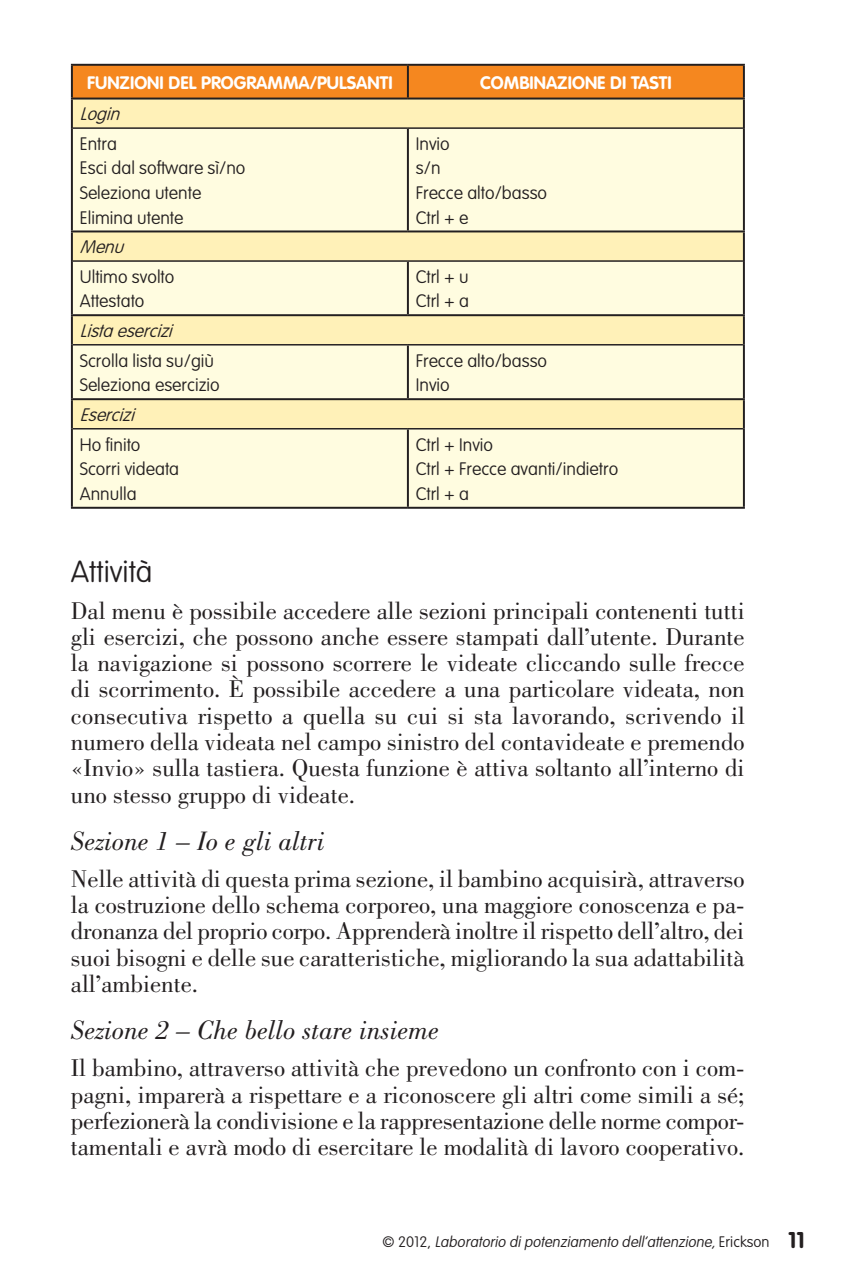
<style>
.page{position:relative;width:851px;height:1276px;background:#fff}
.page>*{position:absolute;margin:0;border:0;box-sizing:border-box;transform-origin:0 0}
.t1{font:100 30px "VAG Rounded Std";color:#231f20}
.t2{font:italic 27.5px "Bodoni Std";color:#231f20}
.t3{font:25px/26.2px "Bodoni Std";color:#231f20;text-align:justify}
.t4{font:100 17.75px/24.5px "VAG Rounded Std";color:#231f20}
.t5{font:100 17.75px/24.5px "VAG Rounded";color:#231f20}
.t6{font:700 17.75px "VAG Rounded Std";color:#fff}
.t7{font:italic 100 17.75px "VAG Rounded Std";color:#231f20}
.t8{font:italic 100 15px "VAG Rounded Std";color:#231f20}
.s1{font-style:normal}
.s2{font-weight:700;font-style:normal;font-size:22.5px}
</style>
<div class="page">
<div style="left:73px;top:66px;width:669px;height:32px;background:#f5871f"></div>
<div style="left:73px;top:100px;width:669px;height:27px;background:#fff1b8"></div>
<svg style="left:73px;top:129px;width:669px;height:378px;background:#fdf8d5"></svg>
<hr style="left:71px;top:64px;width:337px;height:2px;background:#231f20">
<hr style="left:71px;top:66px;width:2px;height:32px;background:#231f20">
<hr style="left:408px;top:64px;width:336px;height:2px;background:#231f20">
<hr style="left:407px;top:66px;width:2px;height:32px;background:#231f20">
<hr style="left:742px;top:66px;width:2px;height:32px;background:#231f20">
<hr style="left:71px;top:98px;width:337px;height:2px;background:#231f20">
<hr style="left:408px;top:98px;width:336px;height:2px;background:#231f20">
<hr style="left:71px;top:128px;width:2px;height:102px;background:#231f20">
<hr style="left:742px;top:128px;width:2px;height:102px;background:#231f20">
<hr style="left:71px;top:261px;width:2px;height:53px;background:#231f20">
<hr style="left:407px;top:262px;width:2px;height:52px;background:#231f20">
<hr style="left:742px;top:261px;width:2px;height:53px;background:#231f20">
<hr style="left:71px;top:345px;width:2px;height:53px;background:#231f20">
<hr style="left:407px;top:345px;width:2px;height:53px;background:#231f20">
<hr style="left:742px;top:345px;width:2px;height:53px;background:#231f20">
<hr style="left:71px;top:429px;width:2px;height:78px;background:#231f20">
<hr style="left:407px;top:429px;width:2px;height:78px;background:#231f20">
<hr style="left:742px;top:429px;width:2px;height:78px;background:#231f20">
<hr style="left:71px;top:100px;width:2px;height:28px;background:#231f20">
<hr style="left:742px;top:100px;width:2px;height:28px;background:#231f20">
<hr style="left:71px;top:230px;width:337px;height:2px;background:#231f20">
<hr style="left:71px;top:232px;width:2px;height:29px;background:#231f20">
<hr style="left:408px;top:230px;width:336px;height:2px;background:#231f20">
<hr style="left:742px;top:232px;width:2px;height:29px;background:#231f20">
<hr style="left:71px;top:314px;width:337px;height:2px;background:#231f20">
<hr style="left:71px;top:316px;width:2px;height:29px;background:#231f20">
<hr style="left:408px;top:314px;width:336px;height:2px;background:#231f20">
<hr style="left:742px;top:316px;width:2px;height:29px;background:#231f20">
<hr style="left:71px;top:398px;width:337px;height:2px;background:#231f20">
<hr style="left:71px;top:400px;width:2px;height:29px;background:#231f20">
<hr style="left:408px;top:398px;width:336px;height:2px;background:#231f20">
<hr style="left:742px;top:400px;width:2px;height:29px;background:#231f20">
<hr style="left:71px;top:507px;width:337px;height:2px;background:#231f20">
<hr style="left:408px;top:507px;width:336px;height:2px;background:#231f20">
<hr style="left:407px;top:129px;width:2px;height:101px;background:#231f20">
<hr style="left:73px;top:260px;width:335px;height:2px;background:#231f20">
<hr style="left:408px;top:260px;width:334px;height:2px;background:#231f20">
<hr style="left:73px;top:127px;width:335px;height:2px;background:#231f20">
<hr style="left:408px;top:127px;width:334px;height:2px;background:#231f20">
<hr style="left:73px;top:344px;width:335px;height:1px;background:#231f20">
<hr style="left:408px;top:344px;width:334px;height:1px;background:#231f20">
<hr style="left:73px;top:428px;width:335px;height:1px;background:#231f20">
<hr style="left:408px;top:428px;width:334px;height:1px;background:#231f20">
<p class="t6" style="left:87px;top:72px;width:307px">FUNZIONI DEL PROGRAMMA/PULSANTI</p>
<p class="t6" style="left:480px;top:72px;width:193px">COMBINAZIONE DI TASTI</p>
<p class="t7" style="left:80px;top:104px;width:47px">Login</p>
<p class="t4" style="left:80px;top:132px;width:167px">Entra<br>Esci dal software sì/no<br>Seleziona utente<br>Elimina utente</p>
<p class="t4" style="left:416px;top:132px;width:133px">Invio<br>s/n<br>Frecce alto/basso<br>Ctrl + e</p>
<p class="t7" style="left:80px;top:237px;width:51px">Menu</p>
<p class="t4" style="left:80px;top:265px;width:96px">Ultimo svolto<br>Attestato</p>
<p class="t4" style="left:416px;top:265px;width:55px">Ctrl + u<br>Ctrl + a</p>
<p class="t7" style="left:80px;top:320px;width:99px">Listaesercizi</p>
<p class="t5" style="left:80px;top:348px;width:141px">Scrolla lista su/giù<br>Seleziona esercizio</p>
<p class="t5" style="left:416px;top:348px;width:133px">Frecce alto/basso<br>Invio</p>
<p class="t7" style="left:80px;top:404px;width:61px">Esercizi</p>
<p class="t5" style="left:80px;top:432px;width:101px">Ho finito<br>Scorri videata<br>Annulla</p>
<p class="t4" style="left:416px;top:433px;width:204px">Ctrl + Invio<br>Ctrl + Frecce avanti/indietro<br>Ctrl + a</p>
<p class="t1" style="left:71px;top:554px;width:83px">Attività</p>
<p class="t3" style="left:71px;top:597px;width:675px">Dal menu è possibile accedere alle sezioni principali contenenti tutti gli esercizi, che possono anche essere stampati dall’utente. Durante la navigazione si possono scorrere le videate cliccando sulle frecce di scorrimento. È possibile accedere a una particolare videata, non consecutiva rispetto a quella su cui si sta lavorando, scrivendo il numero della videata nel campo sinistro del contavideate e premendo «Invio» sulla tastiera. Questa funzione è attiva soltanto all’interno di uno stesso gruppo di videate.</p>
<p class="t2" style="left:71px;top:825px;width:255px">Sezione 1 – Io e gli altri</p>
<p class="t3" style="left:71px;top:866px;width:675px">Nelle attività di questa prima sezione, il bambino acquisirà, attraverso la costruzione dello schema corporeo, una maggiore conoscenza e pa&shy;dronanza del proprio corpo. Apprenderà inoltre il rispetto dell’altro, dei suoi bisogni e delle sue caratteristiche, migliorando la sua adattabilità all’ambiente.</p>
<p class="t2" style="left:71px;top:1015px;width:369px">Sezione 2 – Che bello stare insieme</p>
<p class="t3" style="left:71px;top:1055px;width:675px">Il bambino, attraverso attività che prevedono un confronto con i com&shy;pagni, imparerà a rispettare e a riconoscere gli altri come simili a sé; perfezionerà la condivisione e la rappresentazione delle norme compor&shy;tamentali e avrà modo di esercitare le modalità di lavoro cooperativo.</p>
<p class="t8" style="left:382px;top:1233px;width:424px"><span class="s1">© 2 0 1 2 ,</span> Laboratorio dipotenziamento dell’attenzione,<span class="s1">E r i c ks o n</span> <span class="s2">1 1</span></p>
</div>
